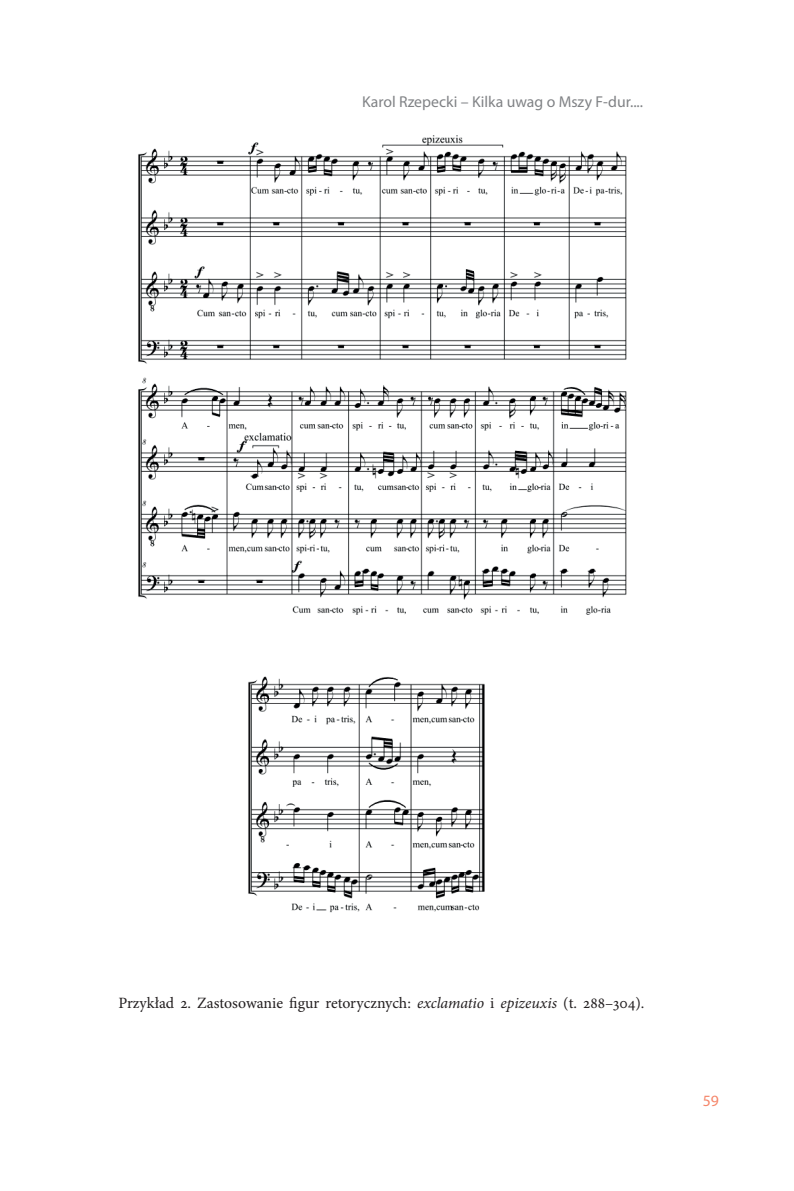
<style>
.page{position:relative;width:794px;height:1191px;background:#fff}
.page>*{position:absolute;margin:0;border:0;box-sizing:border-box;transform-origin:0 0}
.t1{font:15.75px "Minion Pro";color:#231f20}
.t2{font:15.75px "Myriad Pro";color:#808285}
.t3{font:15.75px "Myriad Pro";color:#f5866a}
.s1{font-style:italic}
</style>
<div class="page">
<img style="left:138px;top:135px;width:489px;height:480px">
<img style="left:248px;top:676px;width:237px;height:237px">
<p class="t2" style="left:544px;top:89px;width:99px">Karol Rzepecki</p>
<p class="t2" style="left:362px;top:92px;width:282px">Karol Rzepecki – Kilka uwag o Mszy F-dur....</p>
<p class="t1" style="left:118px;top:992px;width:527px">Przykład 2. Zastosowanie figur retorycznych: <span class="s1">exclamatio</span> i <span class="s1">epizeuxis</span> (t. 288–304).</p>
<p class="t3" style="left:702px;top:1090px;width:18px">59</p>
</div>
